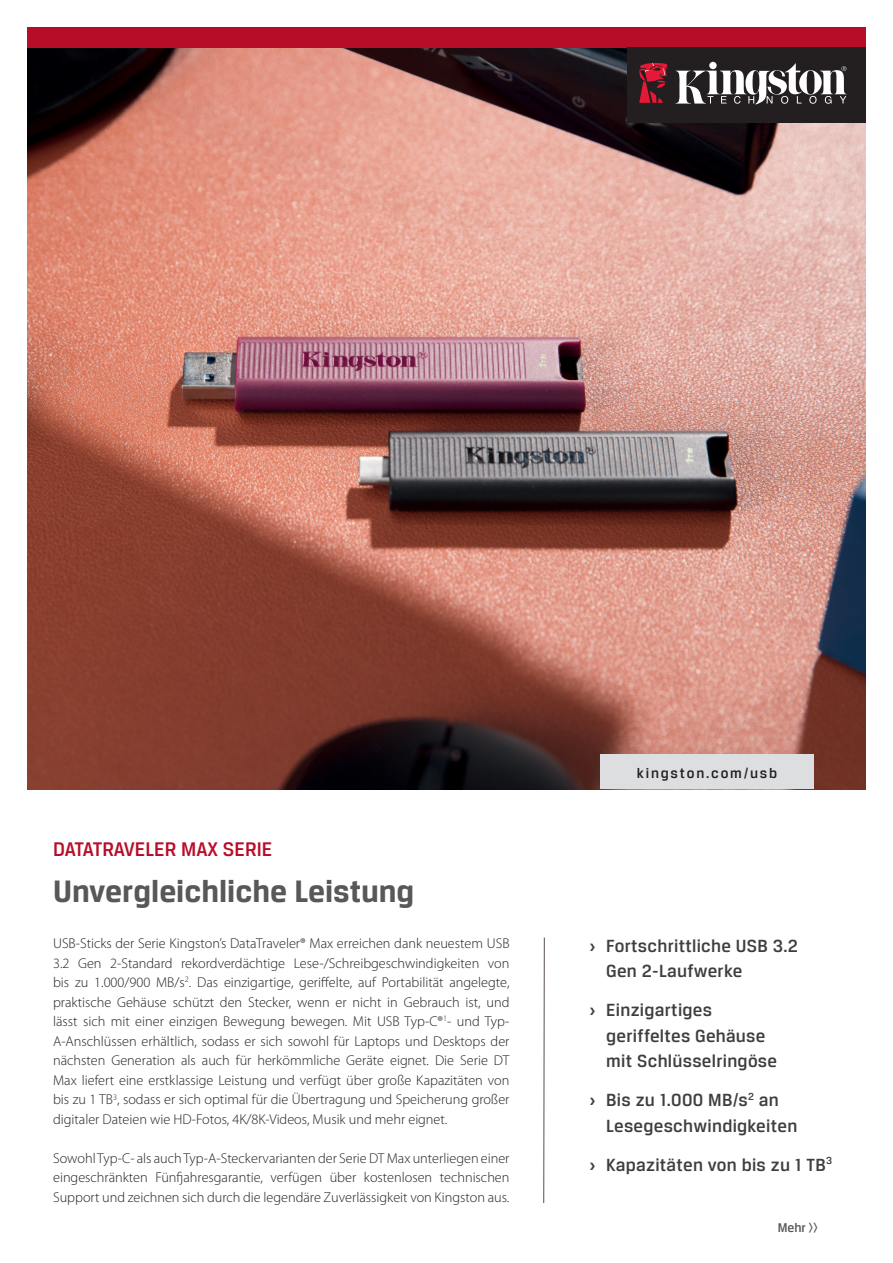
<style>
.page{position:relative;width:893px;height:1263px;background:#fff}
.page>*{position:absolute;margin:0;border:0;box-sizing:border-box;transform-origin:0 0}
.Main_Headline__image{font:700 33px "Breuer Text";color:#57585a}
.Main_Headline__image-2{font:500 21px "Breuer Text";color:#b80d29}
.t1{font:500 18.75px/25.5px "Breuer Text";letter-spacing:.015em;color:#3e3e3f}
.Side_Bar_Header2{font:500 15px "Breuer Text";letter-spacing:.12em;color:#231f20}
.Body_Copy_Block{font:300 14.25px/19.5px "Myriad Pro";color:#231f20;text-align:justify}
.More_Text{font:500 13.5px "Breuer Text";color:#57585a}
.s1{font-weight:700}
</style>
<div class="page">
<img style="left:27px;top:47px;width:839px;height:742px">
<div style="left:27px;top:27px;width:839px;height:20px;background:#b80d29"></div>
<div style="left:628px;top:47px;width:238px;height:76px;background:#231f20"></div>
<svg style="left:675px;top:63px;width:172px;height:42px"></svg>
<svg style="left:639px;top:62px;width:29px;height:41px"></svg>
<svg style="left:543px;top:937px;width:2px;height:266px"></svg>
<div style="left:600px;top:754px;width:214px;height:35px;background:#dddee0"></div>
<p class="Main_Headline__image-2" style="left:53px;top:837px;width:221px">DATATRAVELER MAX SERIE</p>
<p class="Main_Headline__image" style="left:53px;top:873px;width:363px">Unvergleichliche Leistung</p>
<p class="Body_Copy_Block" style="left:53px;top:933px;width:458px">USB-Sticks der Serie Kingston’s DataTraveler® Max erreichen dank neuestem USB 3.2 Gen 2-Standard rekordverdächtige Lese-/Schreibgeschwindigkeiten von bis zu 1.000/900 MB/s<sup>2</sup>. Das einzigartige, geriffelte, auf Portabilität angelegte, praktische Gehäuse schützt den Stecker, wenn er nicht in Gebrauch ist, und lässt sich mit einer einzigen Bewegung bewegen. Mit USB Typ-C®<sup>1</sup>- und Typ-A-Anschlüssen erhältlich, sodass er sich sowohl für Laptops und Desktops der nächsten Generation als auch für herkömmliche Geräte eignet. Die Serie DT Max liefert eine erstklassige Leistung und verfügt über große Kapazitäten von bis zu 1 TB<sup>3</sup>, sodass er sich optimal für die Übertragung und Speicherung großer digitaler Dateien wie HD-Fotos, 4K/8K-Videos, Musik und mehr eignet.</p>
<p class="Body_Copy_Block" style="left:53px;top:1148px;width:458px">Sowohl Typ-C- als auch Typ-A-Steckervarianten der Serie DT Max unterliegen einer eingeschränkten Fünfjahresgarantie, verfügen über kostenlosen technischen Support und zeichnen sich durch die legendäre Zuverlässigkeit von Kingston aus.</p>
<p class="Side_Bar_Header2" style="left:637px;top:764px;width:142px">kingston.com/usb</p>
<p class="t1" style="left:606px;top:932px;width:193px;text-indent:-17px"><span class="s1">›</span> Fortschrittliche USB 3.2<br>Gen 2-Laufwerke</p>
<p class="t1" style="left:606px;top:997px;width:172px;text-indent:-17px"><span class="s1">›</span> Einzigartiges geriffeltes Gehäuse mit Schlüsselringöse</p>
<p class="t1" style="left:606px;top:1087px;width:193px;text-indent:-17px"><span class="s1">›</span> Bis zu 1.000 MB/s<sup>2</sup> an<br>Lesegeschwindigkeiten</p>
<p class="t1" style="left:589px;top:1151px;width:244px"><span class="s1">›</span> Kapazitäten von bis zu 1 TB<sup>3</sup></p>
<p class="More_Text" style="left:778px;top:1220px;width:42px">Mehr &gt;&gt;</p>
</div>
